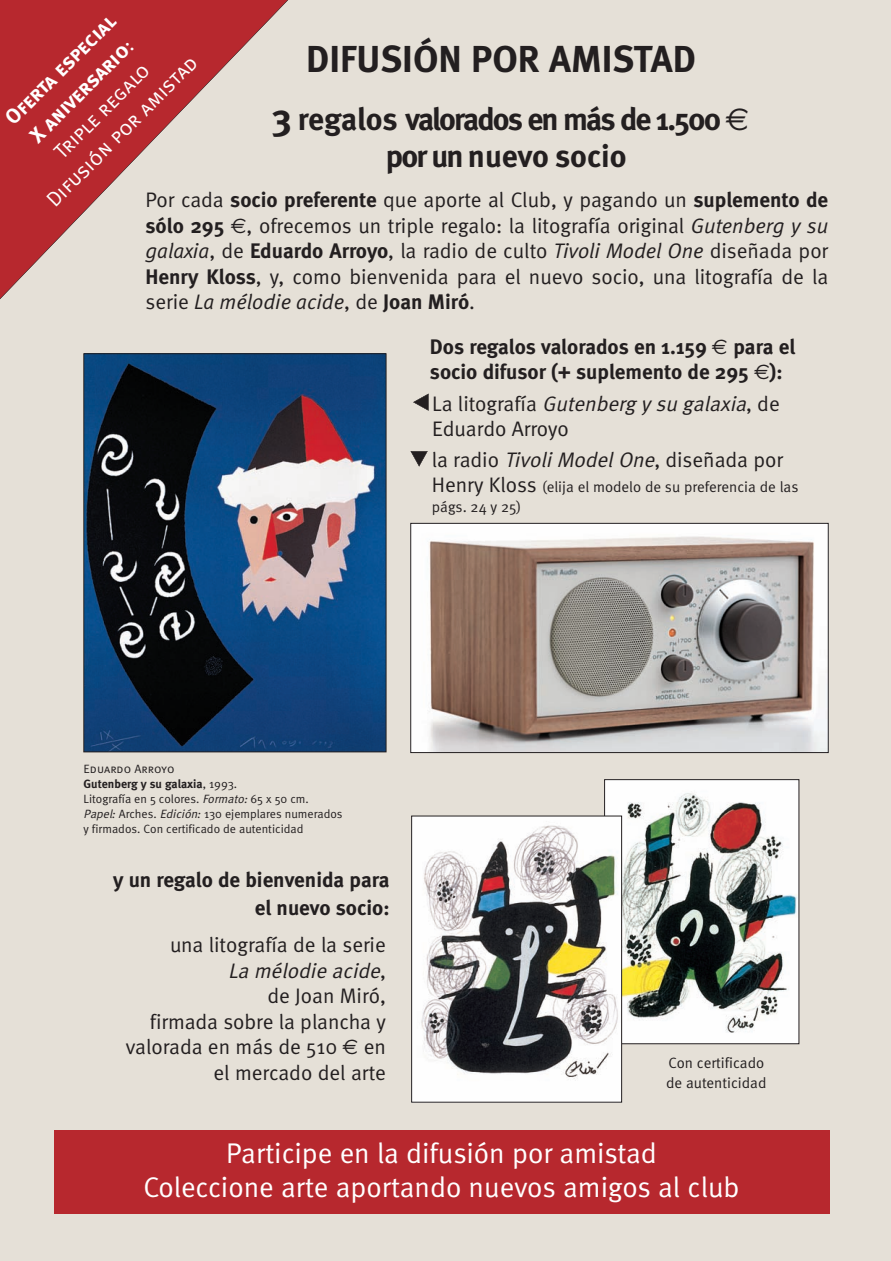
<style>
.page{position:relative;width:891px;height:1261px;background:#fff}
.page>*{position:absolute;margin:0;border:0;box-sizing:border-box;transform-origin:0 0}
.t1{font:700 37.5px "Meta";color:#231f20}
.t2{font:700 31.5px/37.5px "Meta";letter-spacing:-.055em;color:#231f20;text-align:center}
.t3{font:28.5px/34.5px "Meta Normal";color:#fff;text-align:center}
.t4{font:21px/25.5px "Meta Normal";color:#231f20;text-align:right}
.t5{font:700 21px/25.5px "Meta";color:#231f20}
.t6{font:21px/28.5px "Meta Normal Caps";color:#fff;text-align:center}
.t7{font:21px/30px "Meta Bold Caps";color:#fff}
.t8{font:15px/19.8px "Meta Normal";color:#231f20}
.t9{font:12px/15px "Meta Normal";color:#231f20}
.t10{font:700 12px "Meta";color:#231f20}
.t11{font:12px "Meta Normal Caps";color:#231f20}
.s1{font-family:"Meta Normal Caps"}
.s2{font-size:37.5px}
.s3{font-family:"Euro Sans";font-weight:400}
.s4{font-family:"Meta";font-weight:700}
.s5{font-family:"Euro Sans"}
.s6{font-style:italic}
.s7{font-size:21px}
.s8{font-family:"Meta Normal";font-weight:400}
</style>
<div class="page">
<div style="left:0;top:0;width:890px;height:1260px;background:#e5e0d7"></div>
<img style="left:606px;top:781px;width:191px;height:260px">
<div style="left:604px;top:779px;width:195px;height:264px;border:1px solid #231f20"></div>
<div style="left:54px;top:1129px;width:775px;height:84px;background:#b7282e"></div>
<svg style="left:0;top:0;width:288px;height:299px"></svg>
<img style="left:412px;top:525px;width:414px;height:225px">
<div style="left:410px;top:523px;width:418px;height:229px;border:1px solid #231f20"></div>
<img style="left:86px;top:355px;width:298px;height:395px">
<div style="left:84px;top:353px;width:302px;height:399px;border:1px solid #231f20"></div>
<img style="left:413px;top:817px;width:206px;height:283px">
<svg style="left:413px;top:394px;width:15px;height:17px"></svg>
<svg style="left:410px;top:451px;width:17px;height:15px"></svg>
<p class="t7" style="left:-2px;top:111px;width:148px;rotate:-45deg">Oferta especial<br>X aniversario<span class="s1">:</span></p>
<h1 class="t1" style="left:306px;top:45px;width:391px">DIFUSIÓN POR AMISTAD</h1>
<p class="t6" style="left:20px;top:173px;width:205px;rotate:-45deg">Triple regalo<br>Difusión por amistad</p>
<h2 class="t2" style="left:271px;top:102px;width:479px"><span class="s2">3</span> regalos valorados en más de 1.500 <span class="s3">€ </span>por un nuevo socio</h2>
<p class="t4" style="left:145px;top:188px;width:684px;text-align:justify">Por cada <span class="s4">socio preferente</span> que aporte al Club, y pagando un <span class="s4">suplemento de sólo 295</span> <span class="s5">€</span>, ofrecemos un triple regalo: la litografía original <span class="s6">Gutenberg y su galaxia</span>, de <span class="s4">Eduardo Arroyo</span>, la radio de culto <span class="s6">Tivoli Model One</span> diseñada por <span class="s4">Henry Kloss</span>, y, como bienvenida para el nuevo socio, una litografía de la serie <span class="s6">La mélodie acide</span>, de <span class="s4">Joan Miró</span>.</p>
<p class="t5" style="left:430px;top:335px;width:367px">Dos regalos valorados en 1.159 <span class="s3">€</span> para el socio difusor (+ suplemento de 295 <span class="s3">€</span>):</p>
<p class="t4" style="left:432px;top:392px;width:349px;text-align:left">L a l i t o g ra fía <span class="s6">Gutenberg y su galaxia</span>, d e<br>Eduardo Arroyo</p>
<p class="t4" style="left:432px;top:448px;width:352px">la radio <span class="s6">Tivoli Model One</span>, diseñada por</p>
<p class="t8" style="left:432px;top:477px;width:368px;line-height:20.5px"><span class="s7">Henry Kloss</span> (elija el modelo de su preferencia de las págs. 24 y 25)</p>
<p class="t11" style="left:84px;top:762px;width:92px">Eduardo Arroyo</p>
<p class="t10" style="left:84px;top:779px;width:155px">Gutenberg y su galaxia<span class="s8">, 1993.</span></p>
<p class="t9" style="left:84px;top:792px;width:260px">Litografía en 5 colores. <span class="s6">Formato:</span>65 x 50 cm.<br><span class="s6">Papel</span><span class="s6">:</span> Arches. <span class="s6">Edición</span><span class="s6">:</span> 130 ejemplares numerados y firmados. Con certificado de autenticidad</p>
<p class="t5" style="left:113px;top:866px;width:278px;line-height:28.5px;text-align:right">y un regalo de bienvenida para el nuevo socio:</p>
<p class="t4" style="left:126px;top:933px;width:262px">una litografía de la serie<br><span class="s6">La mélodie acide</span>,<br>de Joan Miró,<br>firmada sobre la plancha y valorada en más de 510 <span class="s5">€</span> en el mercado del arte</p>
<p class="t8" style="left:666px;top:1053px;width:102px">Con certificado de autenticidad</p>
<h3 class="t3" style="left:143px;top:1136px;width:597px">Participe en la difusión por amistad<br>Coleccione arte aportando nuevos amigos al club</h3>
</div>
